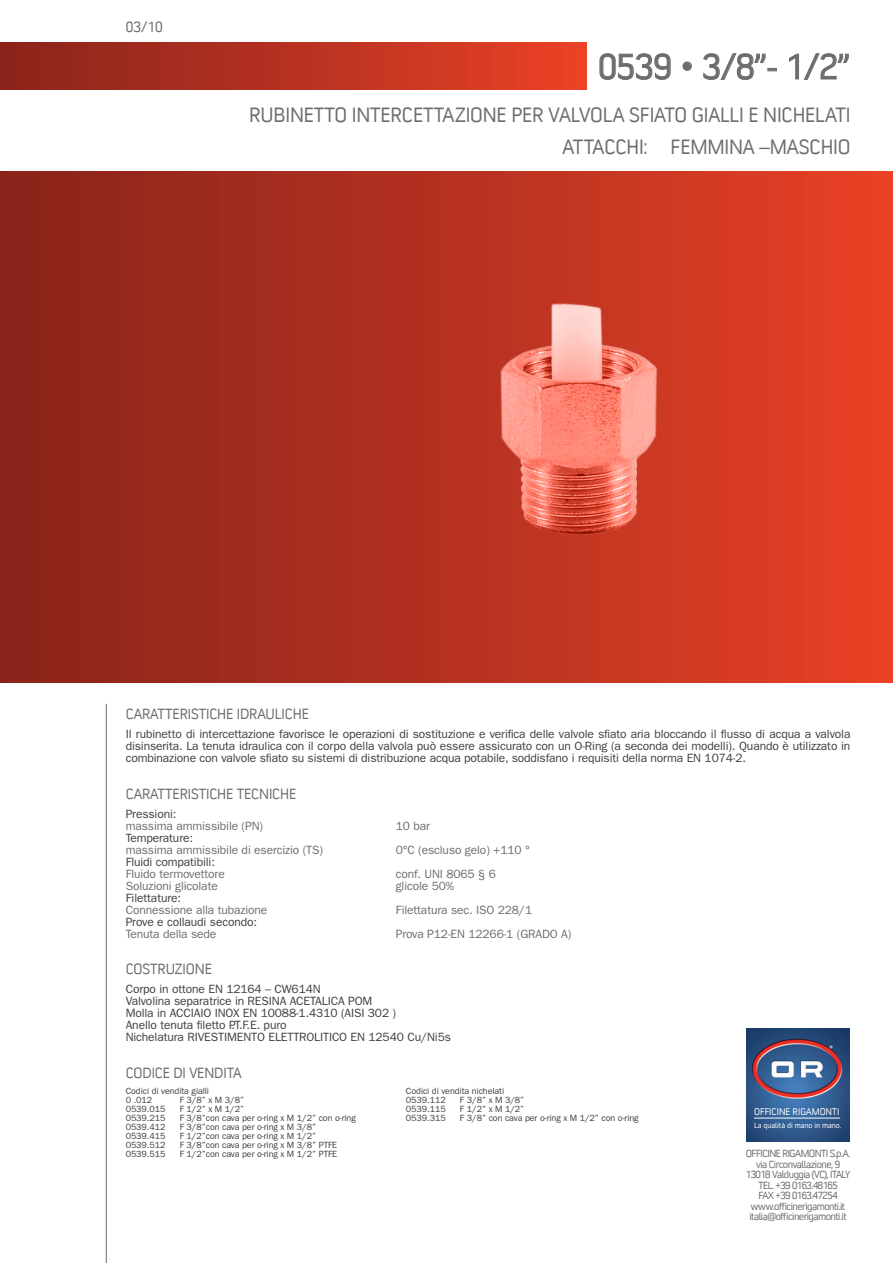
<style>
.page{position:relative;width:893px;height:1263px;background:#fff}
.page>*{position:absolute;margin:0;border:0;box-sizing:border-box;transform-origin:0 0}
.t1{font:36px "Convection";color:#6c6d70}
.t2{font:21px "Convection";letter-spacing:-.01em;color:#6c6d70}
.t3{font:15px "Convection";letter-spacing:-.01em;color:#6c6d70}
.t4{font:12px/12px "ITC Franklin Gothic Std";letter-spacing:-.01em;color:#3e3e3f;text-align:justify}
.t5{font:12px "ITC Franklin Gothic Std";letter-spacing:-.01em;color:#6c6d70}
.t6{font:10.5px/10.5px "Convection";letter-spacing:-.05em;color:#6c6d70;text-align:center}
.t7{font:9.75px "Convection";color:#fff}
.t8{font:9px "ITC Franklin Gothic Std";letter-spacing:-.01em;color:#3e3e3f}
.t9{font:7.8px "Convection";color:#fff}
</style>
<div class="page">
<hr style="left:106px;top:704px;width:1px;height:559px;background:#6c6d70">
<div style="left:0;top:172px;width:893px;height:510px;background:linear-gradient(to right,#87231b,#e74126)"></div>
<img style="left:746px;top:1028px;width:104px;height:114px">
<hr style="left:754px;top:1118px;width:86px;height:1px;background:#fff">
<svg style="left:599px;top:53px;width:72px;height:27px"></svg>
<svg style="left:682px;top:61px;width:10px;height:10px"></svg>
<svg style="left:703px;top:53px;width:74px;height:27px"></svg>
<svg style="left:789px;top:53px;width:60px;height:27px"></svg>
<div style="left:0;top:43px;width:587px;height:46px;background:linear-gradient(to right,#87231b,#ea4226)"></div>
<img style="left:330px;top:236px;width:493px;height:396px">
<p class="t3" style="left:126px;top:17px;width:38px">03/10</p>
<p class="t1" style="left:598px;top:44px;width:254px">0539 • 3/8”- 1/2”</p>
<p class="t2" style="left:249px;top:102px;width:603px">RUBINETTO INTERCETTAZIONE PER VALVOLA SFIATO GIALLI E NICHELATI</p>
<p class="t2" style="left:563px;top:134px;width:289px">ATTACCHI: FEMMINA –MASCHIO</p>
<p class="t3" style="left:126px;top:704px;width:185px">CARATTERISTICHE IDRAULICHE</p>
<p class="t4" style="left:126px;top:728px;width:726px">Il rubinetto di intercettazione favorisce le operazioni di sostituzione e verifica delle valvole sfiato aria bloccando il flusso di acqua a valvola disinserita. La tenuta idraulica con il corpo della valvola può essere assicurato con un O-Ring (a seconda dei modelli). Quando è utilizzato in combinazione con valvole sfiato su sistemi di distribuzione acqua potabile, soddisfano i requisiti della norma EN 1074-2.</p>
<p class="t3" style="left:126px;top:784px;width:172px">CARATTERISTICHE TECNICHE</p>
<p class="t4" style="left:126px;top:807px;width:52px">Pressioni:</p>
<p class="t5" style="left:126px;top:818px;width:139px">massima ammissibile (PN)</p>
<p class="t5" style="left:396px;top:818px;width:36px">10 bar</p>
<p class="t4" style="left:126px;top:831px;width:69px">Temperature:</p>
<p class="t5" style="left:126px;top:842px;width:199px">massima ammissibile di esercizio (TS)</p>
<p class="t5" style="left:396px;top:842px;width:136px">0°C (escluso gelo) +110 °</p>
<p class="t4" style="left:126px;top:855px;width:91px">Fluidi compatibili:</p>
<p class="t5" style="left:126px;top:866px;width:101px">Fluido termovettore</p>
<p class="t5" style="left:396px;top:866px;width:102px">conf. UNI 8065 § 6</p>
<p class="t5" style="left:126px;top:878px;width:94px">Soluzioni glicolate</p>
<p class="t5" style="left:396px;top:878px;width:60px">glicole 50%</p>
<p class="t4" style="left:126px;top:891px;width:57px">Filettature:</p>
<p class="t5" style="left:126px;top:902px;width:143px">Connessione alla tubazione</p>
<p class="t5" style="left:396px;top:902px;width:138px">Filettatura sec. ISO 228/1</p>
<p class="t4" style="left:126px;top:915px;width:133px">Prove e collaudi secondo:</p>
<p class="t5" style="left:126px;top:926px;width:92px">Tenuta della sede</p>
<p class="t5" style="left:396px;top:926px;width:177px">Prova P12-EN 12266-1 (GRADO A)</p>
<p class="t3" style="left:126px;top:960px;width:88px">COSTRUZIONE</p>
<p class="t4" style="left:126px;top:983px;width:197px">Corpo in ottone EN 12164 – CW614N</p>
<p class="t4" style="left:126px;top:995px;width:248px">Valvolina separatrice in RESINA ACETALICA POM</p>
<p class="t4" style="left:126px;top:1007px;width:272px">Molla in ACCIAIO INOX EN 10088-1.4310 (AISI 302 )</p>
<p class="t4" style="left:126px;top:1019px;width:162px">Anello tenuta filetto P.T.F.E. puro</p>
<p class="t4" style="left:126px;top:1031px;width:327px">Nichelatura RIVESTIMENTO ELETTROLITICO EN 12540 Cu/Ni5s</p>
<p class="t3" style="left:126px;top:1063px;width:117px">CODICE DI VENDITA</p>
<p class="t8" style="left:126px;top:1086px;width:85px">Codici di vendita gialli</p>
<p class="t8" style="left:126px;top:1095px;width:28px">0 .012</p>
<p class="t8" style="left:180px;top:1095px;width:66px">F 3/8” x M 3/8”</p>
<p class="t8" style="left:126px;top:1104px;width:41px">0539.015</p>
<p class="t8" style="left:180px;top:1104px;width:66px">F 1/2” x M 1/2”</p>
<p class="t8" style="left:126px;top:1113px;width:41px">0539.215</p>
<p class="t8" style="left:180px;top:1113px;width:178px">F 3/8”con cava per o-ring x M 1/2” con o-ring</p>
<p class="t8" style="left:126px;top:1122px;width:41px">0539.412</p>
<p class="t8" style="left:180px;top:1122px;width:138px">F 3/8”con cava per o-ring x M 3/8”</p>
<p class="t8" style="left:126px;top:1131px;width:41px">0539.415</p>
<p class="t8" style="left:180px;top:1131px;width:138px">F 1/2”con cava per o-ring x M 1/2”</p>
<p class="t8" style="left:126px;top:1140px;width:41px">0539.512</p>
<p class="t8" style="left:180px;top:1140px;width:159px">F 3/8”con cava per o-ring x M 3/8” PTFE</p>
<p class="t8" style="left:126px;top:1149px;width:41px">0539.515</p>
<p class="t8" style="left:180px;top:1149px;width:159px">F 1/2”con cava per o-ring x M 1/2” PTFE</p>
<p class="t8" style="left:406px;top:1086px;width:100px">Codici di vendita nichelati</p>
<p class="t8" style="left:406px;top:1095px;width:41px">0539.112</p>
<p class="t8" style="left:460px;top:1095px;width:66px">F 3/8” x M 3/8”</p>
<p class="t8" style="left:406px;top:1104px;width:41px">0539.115</p>
<p class="t8" style="left:460px;top:1104px;width:66px">F 1/2” x M 1/2”</p>
<p class="t8" style="left:406px;top:1113px;width:41px">0539.315</p>
<p class="t8" style="left:460px;top:1113px;width:180px">F 3/8” con cava per o-ring x M 1/2” con o-ring</p>
<p class="t7" style="left:754px;top:1105px;width:87px">OFFICINE RIGAMONTI</p>
<p class="t9" style="left:754px;top:1121px;width:89px">La qualità di mano in mano.</p>
<p class="t6" style="left:746px;top:1148px;width:106px">OFFICINE RIGAMONTI S.p.A. via Circonvallazione, 9<br>13018 Valduggia (VC), ITALY<br>TEL. +39 0163.48165<br>FAX +39 0163.47254 www.officinerigamonti.it italia@officinerigamonti.it</p>
</div>
